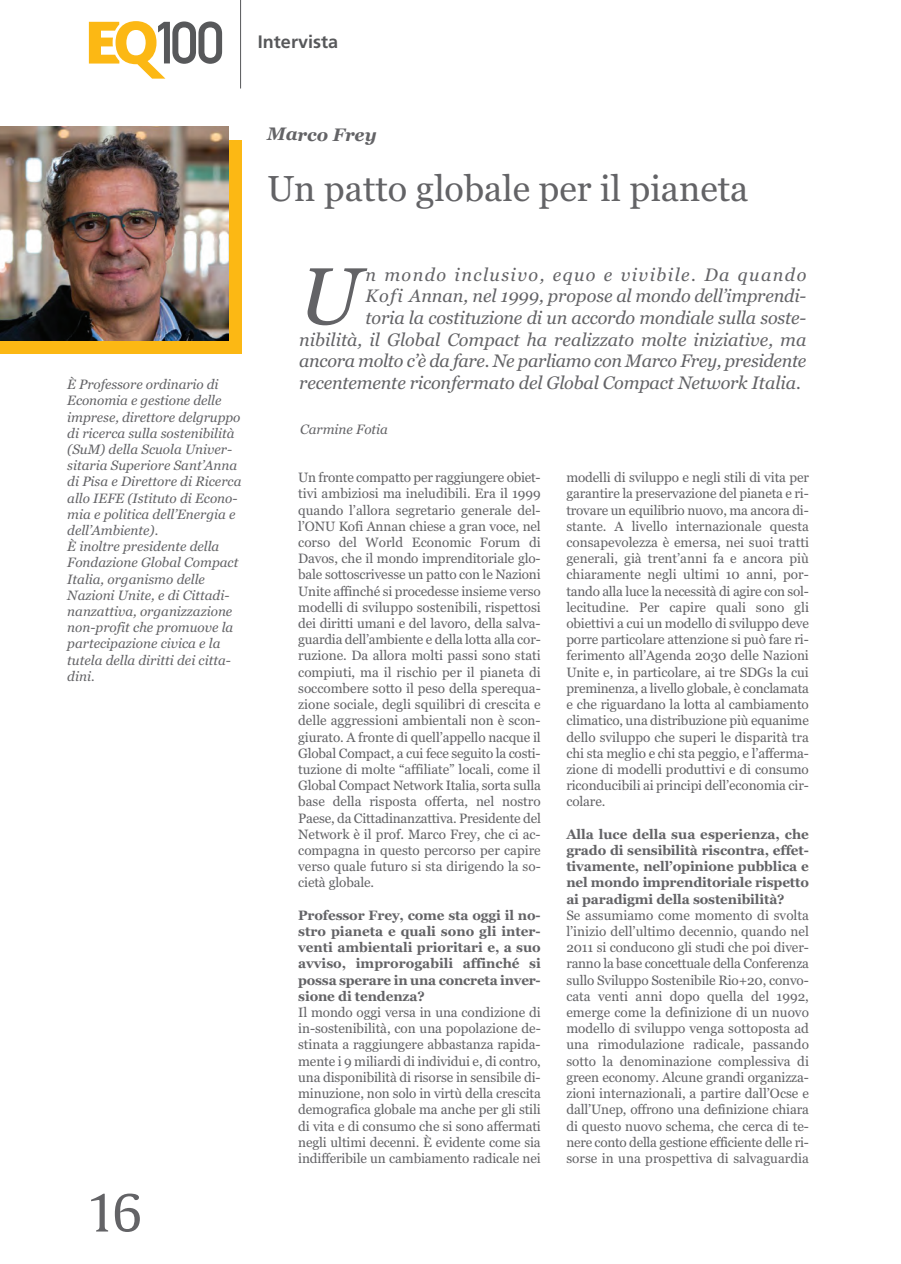
<style>
.page{position:relative;width:901px;height:1264px;background:#fff}
.page>*{position:absolute;margin:0;border:0;box-sizing:border-box;transform-origin:0 0}
.t1{font:italic 80.25px "Georgia";color:#636366}
.t2{font:51px "Gulliver";color:#636366}
.t3{font:36px "Georgia";color:#636366}
.t4{font:italic 18px/21.6px "Georgia";letter-spacing:-.01em;color:#636366;text-align:right}
.t5{font:700 18px "Frutiger";color:#57585a}
.t6{font:italic 700 18px "Georgia";color:#636366}
.t7{font:13.5px/16.2px "Georgia";letter-spacing:-.01em;color:#636366;text-align:justify}
.t8{font:italic 13.5px/16.2px "Georgia";color:#636366}
.t9{font:700 13.5px/16.2px "Georgia";letter-spacing:-.01em;color:#636366;text-align:justify}
</style>
<div class="page">
<div style="left:0;top:140px;width:242px;height:213px;background:#fcb814"></div>
<img style="left:0;top:127px;width:229px;height:213px">
<svg style="left:89px;top:21px;width:133px;height:58px"></svg>
<hr style="left:240px;top:0;width:1px;height:88px;background:#57585a">
<h3 class="t5" style="left:258px;top:35px;width:82px">Intervista</h3>
<h3 class="t6" style="left:267px;top:124px;width:111px">Marco Frey</h3>
<h3 class="t3" style="left:267px;top:168px;width:482px">Un patto globale per il pianeta</h3>
<p class="t4" style="left:299px;top:264px;width:508px">n mondo inclusivo, equo e vivibile. Da quando<br>Kofi Annan, nel 1999, propose al mondo dell’imprendi-<br>toria la costituzione di un accordo mondiale sulla soste&shy;nibilità, il Global Compact ha realizzato molte iniziative, ma ancora molto c’è da fare. Ne parliamo con Marco Frey, presidente</p>
<h1 class="t1" style="left:299px;top:249px;width:62px">U</h1>
<p class="t8" style="left:67px;top:376px;width:153px">È Professore ordinario di</p>
<h3 class="t4" style="left:299px;top:372px;width:503px">recentemente riconfermato del Global Compact Network Italia.</h3>
<p class="t8" style="left:67px;top:392px;width:175px">Economia e gestione delle imprese, direttore delgruppo di ricerca sulla sostenibilità (SuM) della Scuola Univer&shy;sitaria Superiore Sant’Anna di Pisa e Direttore di Ricerca allo IEFE (Istituto di Econo&shy;mia e politica dell’Energia e dell’Ambiente).<br>È inoltre presidente della<br>Fondazione Global Compact<br>Italia, organismo delle<br>Nazioni Unite, e di Cittadi&shy;nanzattiva, organizzazione non-profit che promuove la partecipazione civica e la tutela della diritti dei citta&shy;dini.</p>
<p class="t8" style="left:300px;top:421px;width:89px">Carmine Fotia</p>
<p class="t7" style="left:298px;top:469px;width:244px">Un fronte compatto per raggiungere obiet&shy;tivi ambiziosi ma ineludibili. Era il 1999 quando l’allora segretario generale del&shy;l’ONU Kofi Annan chiese a gran voce, nel corso del World Economic Forum di Davos, che il mondo imprenditoriale glo&shy;bale sottoscrivesse un patto con le Nazioni Unite affinché si procedesse insieme verso modelli di sviluppo sostenibili, rispettosi dei diritti umani e del lavoro, della salva&shy;guardia dell’ambiente e della lotta alla cor&shy;ruzione. Da allora molti passi sono stati compiuti, ma il rischio per il pianeta di soccombere sotto il peso della sperequa&shy;zione sociale, degli squilibri di crescita e delle aggressioni ambientali non è scon&shy;giurato. A fronte di quell’appello nacque il Global Compact, a cui fece seguito la costi&shy;tuzione di molte “affiliate” locali, come il Global Compact Network Italia, sorta sulla base della risposta offerta, nel nostro Paese, da Cittadinanzattiva. Presidente del Network è il prof. Marco Frey, che ci ac&shy;compagna in questo percorso per capire verso quale futuro si sta dirigendo la so&shy;cietà globale.</p>
<p class="t9" style="left:298px;top:907px;width:244px">Professor Frey, come sta oggi il no&shy;stro pianeta e quali sono gli inter&shy;venti ambientali prioritari e, a suo avviso, improrogabili affinché si possa sperare in una concreta inver&shy;sione di tendenza?</p>
<p class="t7" style="left:298px;top:1004px;width:244px">Il mondo oggi versa in una condizione di in-sostenibilità, con una popolazione de&shy;stinata a raggiungere abbastanza rapida&shy;mente i 9 miliardi di individui e, di contro, una disponibilità di risorse in sensibile di&shy;minuzione, non solo in virtù della crescita demografica globale ma anche per gli stili di vita e di consumo che si sono affermati negli ultimi decenni. È evidente come sia indifferibile un cambiamento radicale nei</p>
<p class="t7" style="left:566px;top:469px;width:244px">modelli di sviluppo e negli stili di vita per garantire la preservazione del pianeta e ri&shy;trovare un equilibrio nuovo, ma ancora di&shy;stante. A livello internazionale questa consapevolezza è emersa, nei suoi tratti generali, già trent’anni fa e ancora più chiaramente negli ultimi 10 anni, por&shy;tando alla luce la necessità di agire con sol&shy;lecitudine. Per capire quali sono gli obiettivi a cui un modello di sviluppo deve porre particolare attenzione si può fare ri&shy;ferimento all’Agenda 2030 delle Nazioni Unite e, in particolare, ai tre SDGs la cui preminenza, a livello globale, è conclamata e che riguardano la lotta al cambiamento climatico, una distribuzione più equanime dello sviluppo che superi le disparità tra chi sta meglio e chi sta peggio, e l’afferma&shy;zione di modelli produttivi e di consumo riconducibili ai principi dell’economia cir&shy;colare.</p>
<p class="t9" style="left:566px;top:826px;width:244px">Alla luce della sua esperienza, che grado di sensibilità riscontra, effet&shy;tivamente, nell’opinione pubblica e nel mondo imprenditoriale rispetto ai paradigmi della sostenibilità?</p>
<p class="t7" style="left:566px;top:907px;width:244px">Se assumiamo come momento di svolta l’inizio dell’ultimo decennio, quando nel 2011 si conducono gli studi che poi diver&shy;ranno la base concettuale della Conferenza sullo Sviluppo Sostenibile Rio+20, convo&shy;cata venti anni dopo quella del 1992, emerge come la definizione di un nuovo modello di sviluppo venga sottoposta ad una rimodulazione radicale, passando sotto la denominazione complessiva di green economy. Alcune grandi organizza&shy;zioni internazionali, a partire dall’Ocse e dall’Unep, offrono una definizione chiara di questo nuovo schema, che cerca di te&shy;nere conto della gestione efficiente delle ri&shy;sorse in una prospettiva di salvaguardia</p>
<h2 class="t2" style="left:86px;top:1184px;width:57px">16</h2>
</div>
